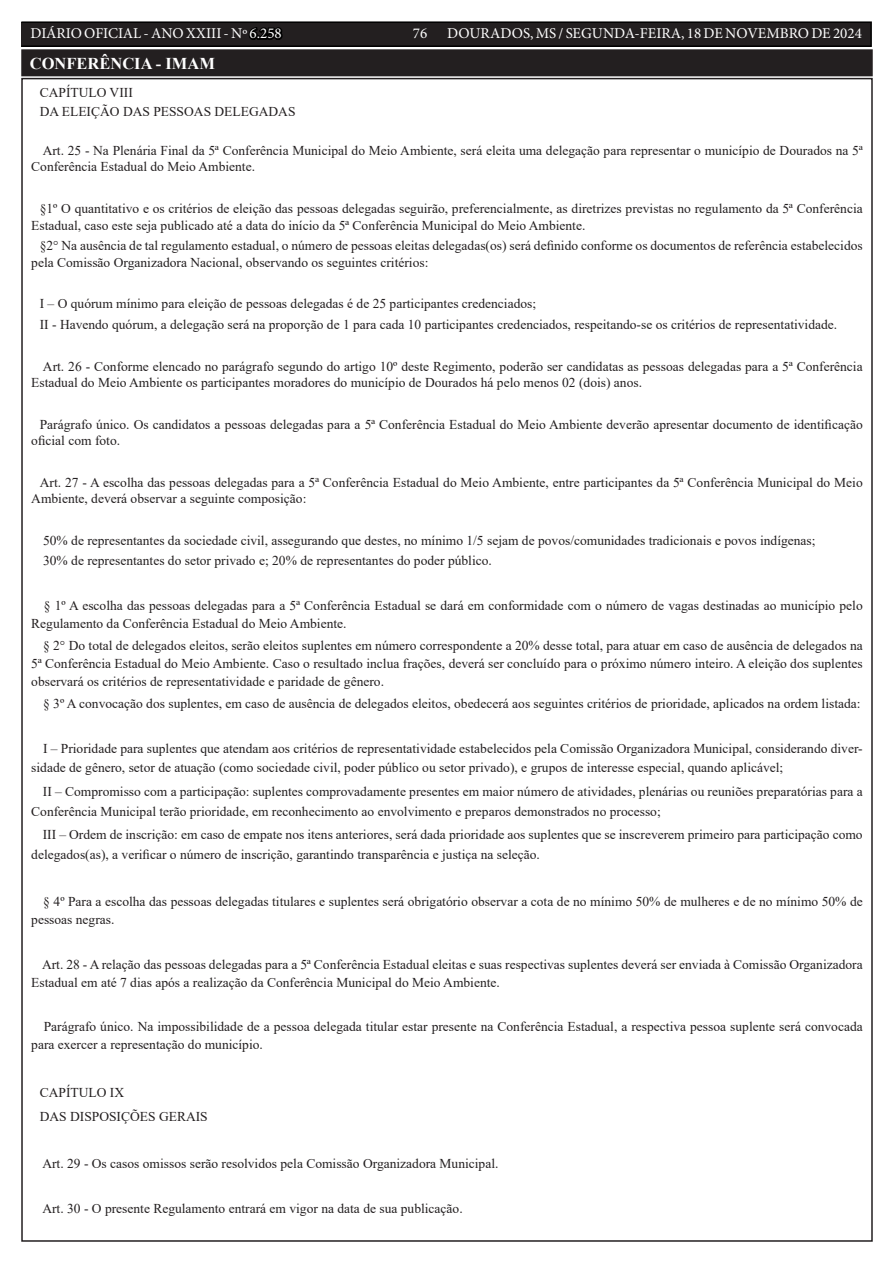
<style>
.page{position:relative;width:893px;height:1263px;background:#fff}
.page>*{position:absolute;margin:0;border:0;box-sizing:border-box;transform-origin:0 0}
.TEXTO{font:700 16.5px "Times New Roman";color:#fff}
.t1{font:15px "Minion Pro";color:#fff}
.TEXTO-2{font:13.5px/16.5px "Times New Roman";color:#231f20}
.s1{color:#000}
</style>
<div class="page">
<div style="left:21px;top:22px;width:850px;height:24px;background:#231f20"></div>
<div style="left:21px;top:21px;width:851px;height:26px;border:2px solid #000"></div>
<div style="left:23px;top:51px;width:848px;height:23px;background:#231f20"></div>
<div style="left:21px;top:49px;width:852px;height:27px;border:4px solid #231f20"></div>
<p class="t1" style="left:31px;top:24px;width:253px">DIÁRIO OFICIAL - ANO XXIII - Nº <span class="s1">6.258</span></p>
<p class="t1" style="left:413px;top:24px;width:16px">76</p>
<p class="t1" style="left:447px;top:24px;width:416px">DOURADOS, MS / SEGUNDA-FEIRA, 18 DE NOVEMBRO DE 2024</p>
<p class="TEXTO" style="left:30px;top:52px;width:187px">CONFERÊNCIA - IMAM</p>
<p class="TEXTO-2" style="left:40px;top:84px;width:95px">CAPÍTULO VIII</p>
<p class="TEXTO-2" style="left:40px;top:103px;width:257px">DA ELEIÇÃO DAS PESSOAS DELEGADAS</p>
<p class="TEXTO-2" style="left:31px;top:142px;width:833px;text-indent:11px">Art. 25 - Na Plenária Final da 5ª Conferência Municipal do Meio Ambiente, será eleita uma delegação para representar o município de Dourados na 5ª<br>Conferência Estadual do Meio Ambiente.</p>
<p class="TEXTO-2" style="left:31px;top:200px;width:833px;text-indent:9px">§1º O quantitativo e os critérios de eleição das pessoas delegadas seguirão, preferencialmente, as diretrizes previstas no regulamento da 5ª Conferência<br>Estadual, caso este seja publicado até a data do início da 5ª Conferência Municipal do Meio Ambiente.</p>
<p class="TEXTO-2" style="left:31px;top:237px;width:833px;text-indent:9px">§2° Na ausência de tal regulamento estadual, o número de pessoas eleitas delegadas(os) será definido conforme os documentos de referência estabelecidos pela Comissão Organizadora Nacional, observando os seguintes critérios:</p>
<p class="TEXTO-2" style="left:40px;top:295px;width:498px">I – O quórum mínimo para eleição de pessoas delegadas é de 25 participantes credenciados;</p>
<p class="TEXTO-2" style="left:40px;top:316px;width:799px">II - Havendo quórum, a delegação será na proporção de 1 para cada 10 participantes credenciados, respeitando-se os critérios de representatividade.</p>
<p class="TEXTO-2" style="left:31px;top:357px;width:833px;text-indent:12px">Art. 26 - Conforme elencado no parágrafo segundo do artigo 10º deste Regimento, poderão ser candidatas as pessoas delegadas para a 5ª Conferência<br>Estadual do Meio Ambiente os participantes moradores do município de Dourados há pelo menos 02 (dois) anos.</p>
<p class="TEXTO-2" style="left:31px;top:415px;width:833px;text-indent:9px">Parágrafo único. Os candidatos a pessoas delegadas para a 5ª Conferência Estadual do Meio Ambiente deverão apresentar documento de identificação oficial com foto.</p>
<p class="TEXTO-2" style="left:31px;top:473px;width:833px;text-indent:9px">Art. 27 - A escolha das pessoas delegadas para a 5ª Conferência Estadual do Meio Ambiente, entre participantes da 5ª Conferência Municipal do Meio<br>Ambiente, deverá observar a seguinte composição:</p>
<p class="TEXTO-2" style="left:43px;top:531px;width:774px">50% de representantes da sociedade civil, assegurando que destes, no mínimo 1/5 sejam de povos/comunidades tradicionais e povos indígenas;</p>
<p class="TEXTO-2" style="left:43px;top:552px;width:450px">30% de representantes do setor privado e; 20% de representantes do poder público.</p>
<p class="TEXTO-2" style="left:31px;top:596px;width:833px;line-height:18px;text-indent:13px">§ 1º A escolha das pessoas delegadas para a 5ª Conferência Estadual se dará em conformidade com o número de vagas destinadas ao município pelo<br>Regulamento da Conferência Estadual do Meio Ambiente.</p>
<p class="TEXTO-2" style="left:31px;top:636px;width:833px;line-height:18px;text-align:justify;text-indent:12px">§ 2° Do total de delegados eleitos, serão eleitos suplentes em número correspondente a 20% desse total, para atuar em caso de ausência de delegados na 5ª Conferência Estadual do Meio Ambiente. Caso o resultado inclua frações, deverá ser concluído para o próximo número inteiro. A eleição dos suplentes observará os critérios de representatividade e paridade de gênero.</p>
<p class="TEXTO-2" style="left:43px;top:695px;width:819px">§ 3º A convocação dos suplentes, em caso de ausência de delegados eleitos, obedecerá aos seguintes critérios de prioridade, aplicados na ordem listada:</p>
<p class="TEXTO-2" style="left:31px;top:738px;width:833px;line-height:19.5px;text-indent:12px">I – Prioridade para suplentes que atendam aos critérios de representatividade estabelecidos pela Comissão Organizadora Municipal, considerando diver&shy;sidade de gênero, setor de atuação (como sociedade civil, poder público ou setor privado), e grupos de interesse especial, quando aplicável;</p>
<p class="TEXTO-2" style="left:31px;top:781px;width:833px;line-height:19.5px;text-indent:12px">II – Compromisso com a participação: suplentes comprovadamente presentes em maior número de atividades, plenárias ou reuniões preparatórias para a<br>Conferência Municipal terão prioridade, em reconhecimento ao envolvimento e preparos demonstrados no processo;</p>
<p class="TEXTO-2" style="left:31px;top:825px;width:833px;line-height:19.5px;text-indent:12px">III – Ordem de inscrição: em caso de empate nos itens anteriores, será dada prioridade aos suplentes que se inscreverem primeiro para participação como delegados(as), a verificar o número de inscrição, garantindo transparência e justiça na seleção.</p>
<p class="TEXTO-2" style="left:31px;top:892px;width:833px;line-height:18px;text-indent:12px">§ 4º Para a escolha das pessoas delegadas titulares e suplentes será obrigatório observar a cota de no mínimo 50% de mulheres e de no mínimo 50% de pessoas negras.</p>
<p class="TEXTO-2" style="left:31px;top:955px;width:833px;line-height:18px;text-indent:11px">Art. 28 - A relação das pessoas delegadas para a 5ª Conferência Estadual eleitas e suas respectivas suplentes deverá ser enviada à Comissão Organizadora<br>Estadual em até 7 dias após a realização da Conferência Municipal do Meio Ambiente.</p>
<p class="TEXTO-2" style="left:31px;top:1017px;width:833px;line-height:18px;text-indent:13px">Parágrafo único. Na impossibilidade de a pessoa delegada titular estar presente na Conferência Estadual, a respectiva pessoa suplente será convocada para exercer a representação do município.</p>
<p class="TEXTO-2" style="left:40px;top:1084px;width:86px">CAPÍTULO IX</p>
<p class="TEXTO-2" style="left:40px;top:1107px;width:170px">DAS DISPOSIÇÕES GERAIS</p>
<p class="TEXTO-2" style="left:42px;top:1155px;width:458px">Art. 29 - Os casos omissos serão resolvidos pela Comissão Organizadora Municipal.</p>
<p class="TEXTO-2" style="left:42px;top:1199px;width:422px">Art. 30 - O presente Regulamento entrará em vigor na data de sua publicação.</p>
</div>
